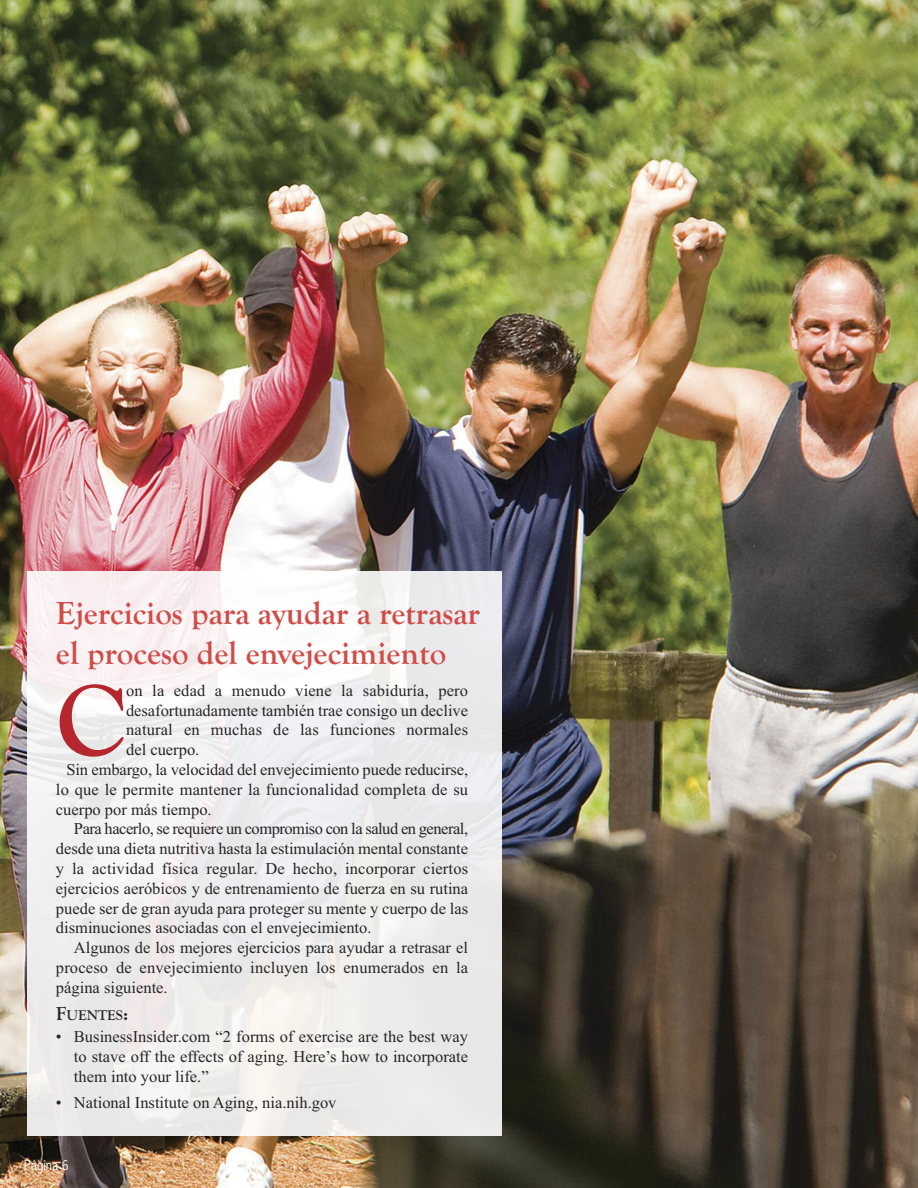
<style>
.page{position:relative;width:918px;height:1188px;background:#fff}
.page>*{position:absolute;margin:0;border:0;box-sizing:border-box;transform-origin:0 0}
.t1{font:700 104.55px "Goudy Old Style T";color:#b5272d}
.t2{font:700 33px/40.2px "Goudy Old Style T";color:#d14b47}
.t3{font:16.5px/19.8px "Times New Roman";color:#272526;text-align:justify}
.t4{font:16.5px "Times New Roman";letter-spacing:-.03em;color:#272526}
.t5{font:300 condensed 15px "Abadi";color:#fff}
.t6{font:700 14.7px "Goudy Old Style T";color:#272526}
.s1{font-size:19.5px}
</style>
<div class="page">
<img style="left:0;top:0;width:918px;height:1188px">
<div style="left:27px;top:572px;width:474px;height:564px;background:#fff;opacity:.9"></div>
<h2 class="t2" style="left:56px;top:592px;width:426px">Ejercicios para ayudar a retrasar el proceso del envejecimiento</h2>
<h1 class="t1" style="left:56px;top:658px;width:72px">C</h1>
<p class="t3" style="left:126px;top:680px;width:344px">on la edad a menudo viene la sabiduría, pero</p>
<p class="t3" style="left:126px;top:700px;width:344px">desafortunadamente también trae consigo un declive</p>
<p class="t3" style="left:126px;top:720px;width:344px">natural en muchas de las funciones normales</p>
<p class="t3" style="left:126px;top:740px;width:75px">del cuerpo.</p>
<p class="t3" style="left:66px;top:760px;width:403px">Sin embargo, la velocidad del envejecimiento puede reducirse,</p>
<p class="t3" style="left:56px;top:779px;width:414px">lo que le permite mantener la funcionalidad completa de su</p>
<p class="t3" style="left:56px;top:799px;width:157px">cuerpo por más tiempo.</p>
<p class="t4" style="left:74px;top:819px;width:396px">Para hacerlo, se requiere un compromiso con la salud en general,</p>
<p class="t3" style="left:56px;top:839px;width:414px">desde una dieta nutritiva hasta la estimulación mental constante</p>
<p class="t3" style="left:56px;top:859px;width:414px">y la actividad física regular. De hecho, incorporar ciertos</p>
<p class="t3" style="left:56px;top:878px;width:414px">ejercicios aeróbicos y de entrenamiento de fuerza en su rutina</p>
<p class="t3" style="left:56px;top:898px;width:414px">puede ser de gran ayuda para proteger su mente y cuerpo de las</p>
<p class="t3" style="left:56px;top:918px;width:317px">disminuciones asociadas con el envejecimiento.</p>
<p class="t3" style="left:74px;top:938px;width:396px">Algunos de los mejores ejercicios para ayudar a retrasar el</p>
<p class="t3" style="left:56px;top:958px;width:414px">proceso de envejecimiento incluyen los enumerados en la</p>
<p class="t3" style="left:56px;top:977px;width:113px">página siguiente.</p>
<p class="t6" style="left:56px;top:1007px;width:74px"><span class="s1">F</span>UENTES<span class="s1">:</span></p>
<p class="t3" style="left:74px;top:1027px;width:396px;text-indent:-18px">• BusinessInsider.com “2 forms of exercise are the best way to stave off the effects of aging. Here’s how to incorporate them into your life.”</p>
<p class="t3" style="left:56px;top:1092px;width:282px">• National Institute on Aging, nia.nih.gov</p>
<p class="t5" style="left:24px;top:1156px;width:46px">Página 6</p>
</div>
